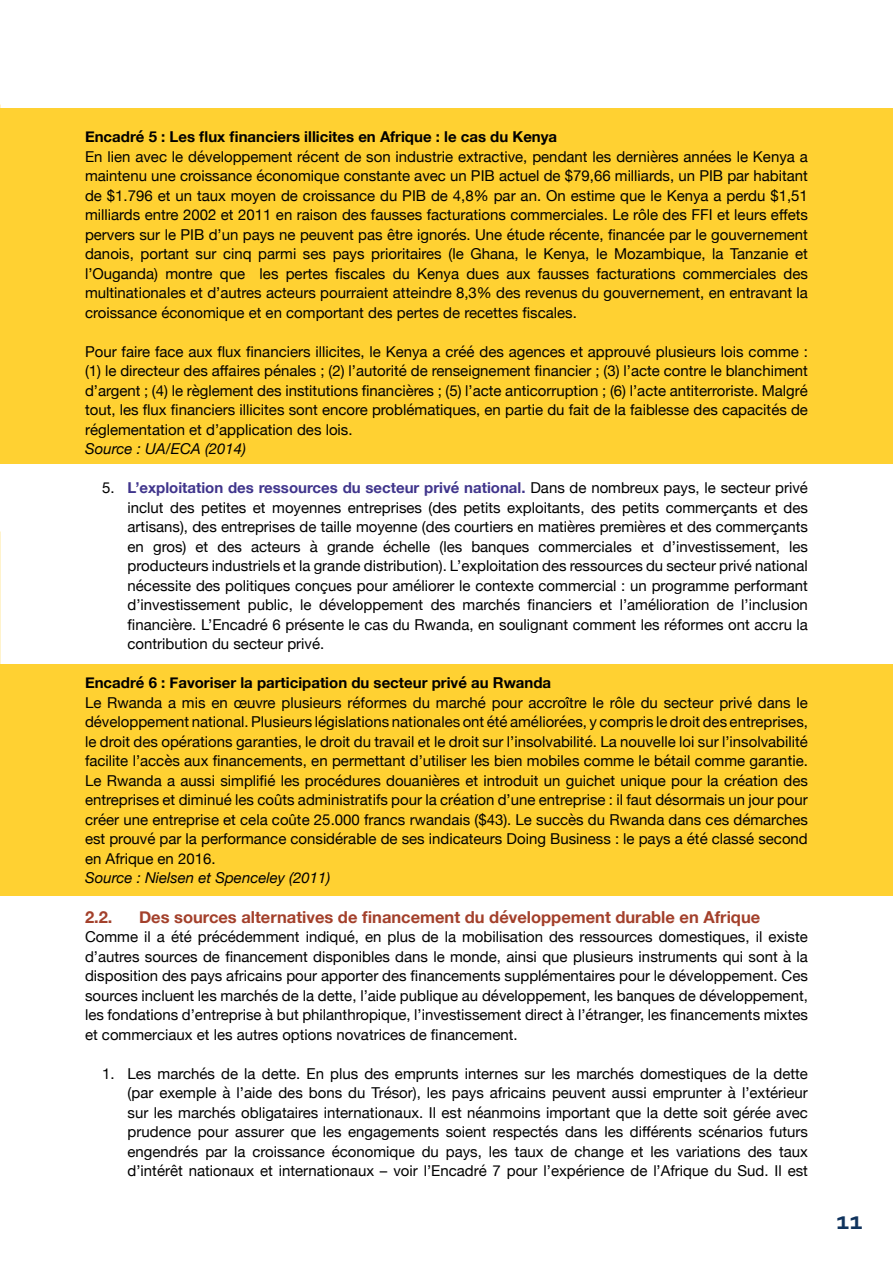
<style>
.page{position:relative;width:893px;height:1263px;background:#fff}
.page>*{position:absolute;margin:0;border:0;box-sizing:border-box;transform-origin:0 0}
.t1{font:700 27px "Corbel";color:#10335d}
.t2{font:700 16.5px "Helvetica Neue";color:#a3402b}
.t3{font:15px/19.5px "Helvetica Neue";color:#000;text-align:justify}
.t4{font:700 15px "Helvetica Neue";color:#000}
.t5{font:italic 15px "Helvetica Neue";color:#000}
.s1{font-weight:700;color:#40358c}
</style>
<div class="page">
<div style="left:0;top:664px;width:893px;height:232px;background:#ffd132"></div>
<div style="left:0;top:108px;width:893px;height:355px;background:#ffd132"></div>
<p class="t4" style="left:85px;top:125px;width:474px">Encadré 5 : Les flux financiers illicites en Afrique : le cas du Kenya</p>
<p class="t3" style="left:85px;top:147px;width:724px">En lien avec le développement récent de son industrie extractive, pendant les dernières années le Kenya a maintenu une croissance économique constante avec un PIB actuel de $79,66 milliards, un PIB par habitant de $1.796 et un taux moyen de croissance du PIB de 4,8% par an. On estime que le Kenya a perdu $1,51 milliards entre 2002 et 2011 en raison des fausses facturations commerciales. Le rôle des FFI et leurs effets pervers sur le PIB d’un pays ne peuvent pas être ignorés. Une étude récente, financée par le gouvernement danois, portant sur cinq parmi ses pays prioritaires (le Ghana, le Kenya, le Mozambique, la Tanzanie et l’Ouganda) montre que les pertes fiscales du Kenya dues aux fausses facturations commerciales des multinationales et d’autres acteurs pourraient atteindre 8,3% des revenus du gouvernement, en entravant la croissance économique et en comportant des pertes de recettes fiscales.</p>
<p class="t3" style="left:85px;top:342px;width:724px">Pour faire face aux flux financiers illicites, le Kenya a créé des agences et approuvé plusieurs lois comme : (1) le directeur des affaires pénales ; (2) l’autorité de renseignement financier ; (3) l’acte contre le blanchiment d’argent ; (4) le règlement des institutions financières ; (5) l’acte anticorruption ; (6) l’acte antiterroriste. Malgré tout, les flux financiers illicites sont encore problématiques, en partie du fait de la faiblesse des capacités de réglementation et d’application des lois.</p>
<p class="t5" style="left:85px;top:438px;width:163px">Source : UA/ECA (2014)</p>
<p class="t3" style="left:128px;top:479px;width:682px;text-indent:-26px">5. <span class="s1">L’exploitation des ressources du secteur privé national.</span> Dans de nombreux pays, le secteur privé inclut des petites et moyennes entreprises (des petits exploitants, des petits commerçants et des artisans), des entreprises de taille moyenne (des courtiers en matières premières et des commerçants en gros) et des acteurs à grande échelle (les banques commerciales et d’investissement, les producteurs industriels et la grande distribution). L’exploitation des ressources du secteur privé national nécessite des politiques conçues pour améliorer le contexte commercial : un programme performant d’investissement public, le développement des marchés financiers et l’amélioration de l’inclusion financière. L’Encadré 6 présente le cas du Rwanda, en soulignant comment les réformes ont accru la contribution du secteur privé.</p>
<p class="t4" style="left:85px;top:671px;width:468px">Encadré 6 : Favoriser la participation du secteur privé au Rwanda</p>
<p class="t3" style="left:85px;top:693px;width:724px">Le Rwanda a mis en œuvre plusieurs réformes du marché pour accroître le rôle du secteur privé dans le développement national. Plusieurs législations nationales ont été améliorées, y compris le droit des entreprises, le droit des opérations garanties, le droit du travail et le droit sur l’insolvabilité. La nouvelle loi sur l’insolvabilité facilite l’accès aux financements, en permettant d’utiliser les bien mobiles comme le bétail comme garantie.<br>Le Rwanda a aussi simplifié les procédures douanières et introduit un guichet unique pour la création des entreprises et diminué les coûts administratifs pour la création d’une entreprise : il faut désormais un jour pour créer une entreprise et cela coûte 25.000 francs rwandais ($43). Le succès du Rwanda dans ces démarches est prouvé par la performance considérable de ses indicateurs Doing Business : le pays a été classé second en Afrique en 2016.</p>
<p class="t5" style="left:85px;top:867px;width:247px">Source : Nielsen et Spenceley (2011)</p>
<p class="t2" style="left:85px;top:904px;width:29px">2.2.</p>
<p class="t2" style="left:139px;top:904px;width:623px">Des sources alternatives de financement du développement durable en Afrique</p>
<p class="t3" style="left:85px;top:928px;width:724px">Comme il a été précédemment indiqué, en plus de la mobilisation des ressources domestiques, il existe d’autres sources de financement disponibles dans le monde, ainsi que plusieurs instruments qui sont à la disposition des pays africains pour apporter des financements supplémentaires pour le développement. Ces sources incluent les marchés de la dette, l’aide publique au développement, les banques de développement, les fondations d’entreprise à but philanthropique, l’investissement direct à l’étranger, les financements mixtes et commerciaux et les autres options novatrices de financement.</p>
<p class="t3" style="left:128px;top:1064px;width:682px;text-indent:-26px">1. Les marchés de la dette. En plus des emprunts internes sur les marchés domestiques de la dette (par exemple à l’aide des bons du Trésor), les pays africains peuvent aussi emprunter à l’extérieur sur les marchés obligataires internationaux. Il est néanmoins important que la dette soit gérée avec prudence pour assurer que les engagements soient respectés dans les différents scénarios futurs engendrés par la croissance économique du pays, les taux de change et les variations des taux d’intérêt nationaux et internationaux – voir l’Encadré 7 pour l’expérience de l’Afrique du Sud. Il est</p>
<h1 class="t1" style="left:836px;top:1203px;width:28px">11</h1>
</div>
